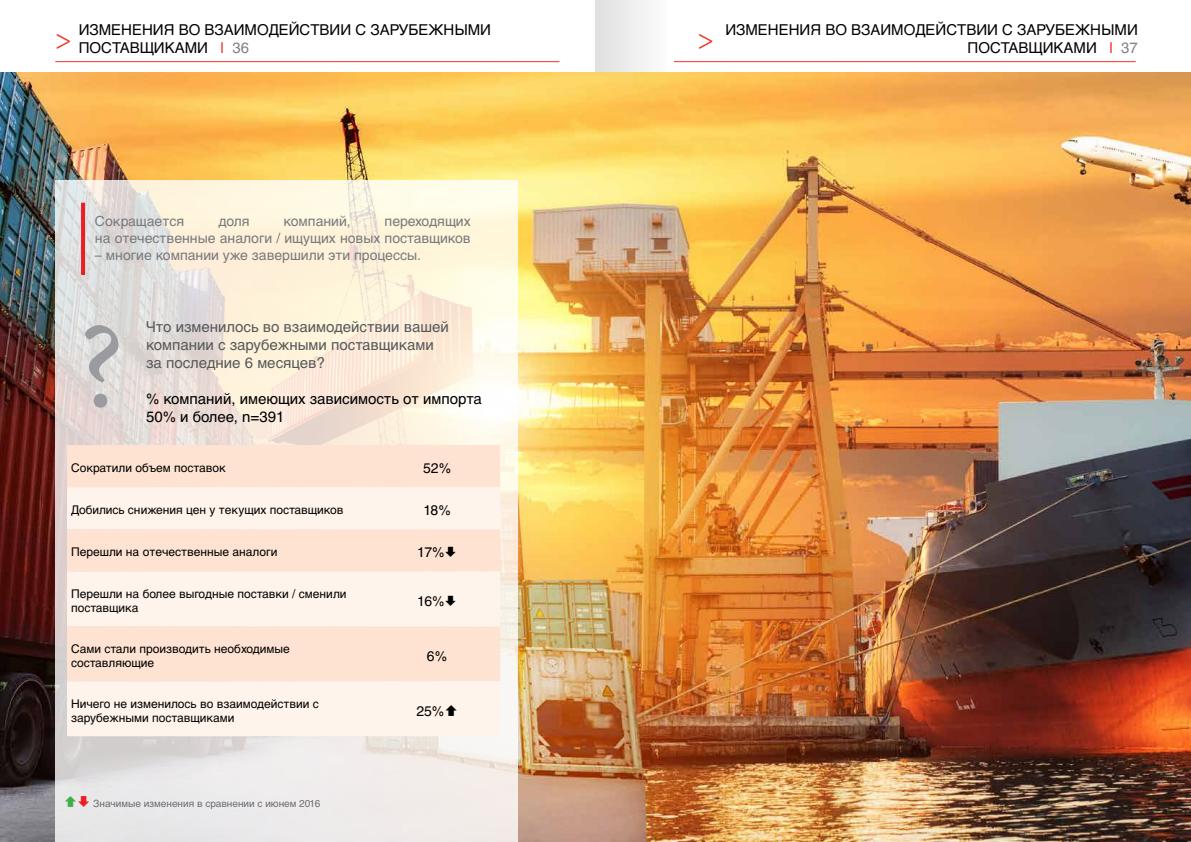
<style>
.page{position:relative;width:1191px;height:842px;background:#fff}
.page>*{position:absolute;margin:0;border:0;box-sizing:border-box;transform-origin:0 0}
.t1{font:122px "Minion Pro";color:#999b9e}
.t2{font:30px "Minion Pro";color:#ee3524}
.t3{font:15px/18px "Helvetica C";color:#000}
.t4{font:15px/18px "Helvetica C";color:#58595b}
.t5{font:14px/16.8px "Helvetica C";color:#797a7d;text-align:right}
.t6{font:14px "Helvetica C";letter-spacing:-.04em;color:#000}
.t7{font:12px/14.4px "Helvetica C";color:#000}
.t8{font:10px "Helvetica C";color:#6d6e71}
.s1{color:#ee3524}
.s2{color:#808285}
</style>
<div class="page">
<hr style="left:55px;top:61px;width:504px;height:1px;background:#ee3524">
<hr style="left:631px;top:61px;width:504px;height:1px;background:#ee3524">
<div style="left:595px;top:0;width:78px;height:842px;background:linear-gradient(to right,#dfdfdf,#feffff)"></div>
<img style="left:0;top:72px;width:1191px;height:770px">
<svg style="left:55px;top:180px;width:462px;height:662px;background:#f0e9df"></svg>
<div style="left:67px;top:445px;width:433px;height:42px;background:#fee3d2"></div>
<svg style="left:67px;top:487px;width:433px;height:249px;background:#feede1"></svg>
<hr style="left:81px;top:203px;width:4px;height:72px;background:#ed1d24">
<svg style="left:446px;top:547px;width:10px;height:10px"></svg>
<svg style="left:446px;top:595px;width:10px;height:11px"></svg>
<svg style="left:446px;top:705px;width:10px;height:11px"></svg>
<svg style="left:65px;top:796px;width:24px;height:11px"></svg>
<p class="t3" style="left:55px;top:21px;width:437px;text-indent:23px">ИЗМЕНЕНИЯ ВО ВЗАИМОДЕЙСТВИИ С ЗАРУБЕЖНЫМИ <sup>&gt;</sup> ПОСТАВЩИКАМИ <span class="s1">l</span> <span class="s2">36</span></p>
<p class="t5" style="left:95px;top:213px;width:91px">Сокращается</p>
<p class="t5" style="left:218px;top:213px;width:33px">доля</p>
<p class="t5" style="left:283px;top:213px;width:69px">компаний,</p>
<p class="t5" style="left:95px;top:213px;width:377px">переходящих<br>на отечественные аналоги / ищущих новых поставщиков</p>
<p class="t5" style="left:95px;top:247px;width:327px">– многие компании уже завершили эти процессы.</p>
<p class="t4" style="left:146px;top:318px;width:304px">Что изменилось во взаимодействии вашей компании с зарубежными поставщиками за последние 6 месяцев?</p>
<p class="t3" style="left:146px;top:390px;width:337px">% компаний, имеющих зависимость от импорта<br>50% и более, n=391</p>
<p class="t7" style="left:71px;top:461px;width:156px">Сократили объем поставок</p>
<p class="t6" style="left:423px;top:460px;width:30px">52%</p>
<p class="t7" style="left:71px;top:503px;width:274px">Добились снижения цен у текущих поставщиков</p>
<p class="t6" style="left:423px;top:502px;width:29px">18%</p>
<p class="t7" style="left:71px;top:545px;width:208px">Перешли на отечественные аналоги</p>
<p class="t6" style="left:417px;top:544px;width:29px">17%</p>
<p class="t7" style="left:71px;top:586px;width:277px">Перешли на более выгодные поставки / сменили поставщика</p>
<p class="t6" style="left:417px;top:593px;width:29px">16%</p>
<p class="t7" style="left:71px;top:641px;width:220px">Сами стали производить необходимые составляющие</p>
<p class="t6" style="left:427px;top:648px;width:22px">6%</p>
<p class="t7" style="left:71px;top:696px;width:249px">Ничего не изменилось во взаимодействии с зарубежными поставщиками</p>
<p class="t6" style="left:416px;top:703px;width:30px">25%</p>
<h1 class="t1" style="left:78px;top:286px;width:48px">?</h1>
<p class="t8" style="left:93px;top:798px;width:228px">Значимые изменения в сравнении с июнем 2016</p>
<p class="t3" style="left:725px;top:21px;width:414px">ИЗМЕНЕНИЯ ВО ВЗАИМОДЕЙСТВИИ С ЗАРУБЕЖНЫМИ</p>
<h2 class="t2" style="left:697px;top:20px;width:18px">&gt;</h2>
<p class="t3" style="left:967px;top:39px;width:172px">ПОСТАВЩИКАМИ <span class="s1">l</span> <span class="s2">37</span></p>
</div>
